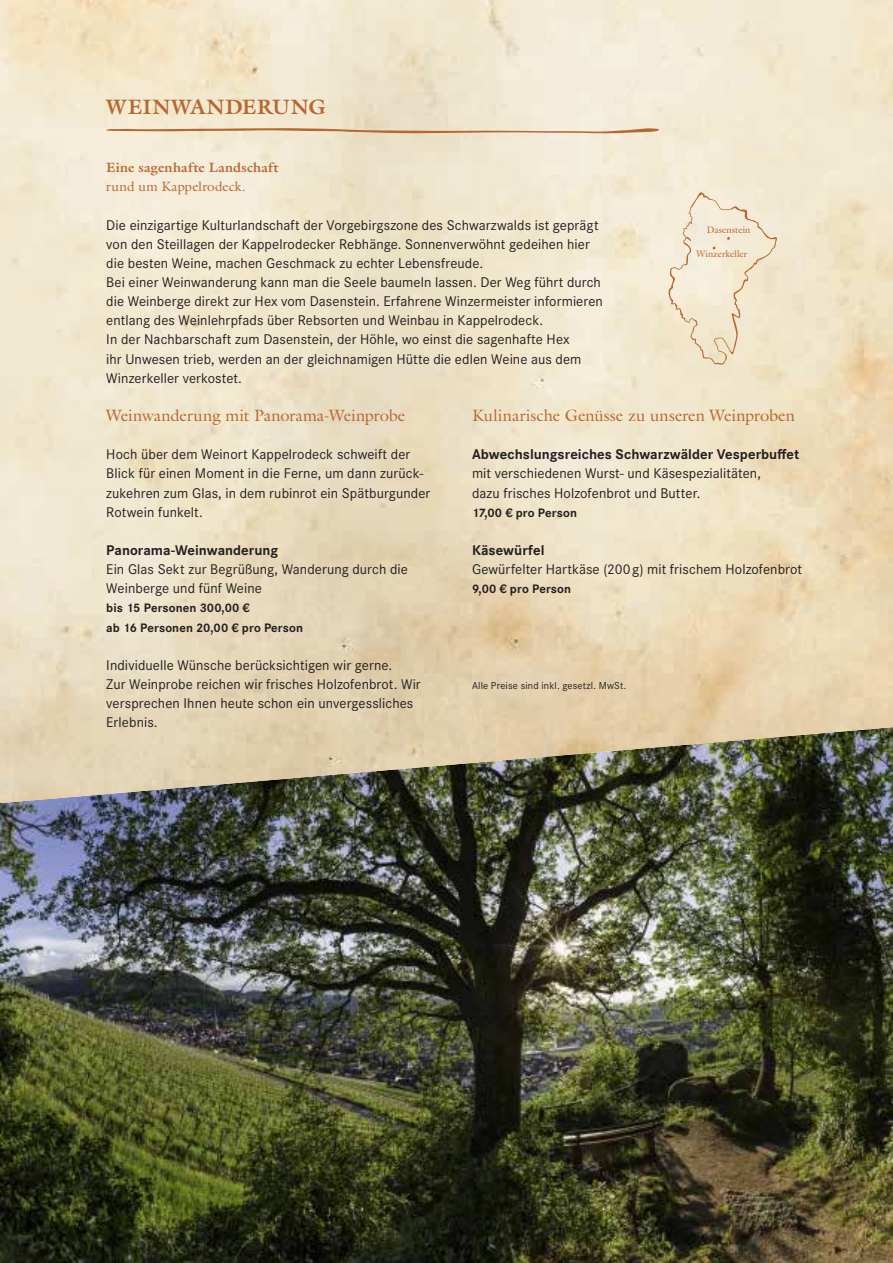
<style>
.page{position:relative;width:893px;height:1263px;background:#fff}
.page>*{position:absolute;margin:0;border:0;box-sizing:border-box;transform-origin:0 0}
.t1{font:700 21px "Galliard";letter-spacing:.01em;color:#b96730}
.t2{font:16.5px "Galliard";letter-spacing:-.005em;color:#b96730}
.t3{font:14.7px/19.2px "Corporate S";letter-spacing:.005em;color:#231f20}
.t4{font:700 14.7px "Corporate S";color:#231f20}
.t5{font:700 13.5px "Galliard";letter-spacing:.01em;color:#b96730}
.t6{font:13.5px "Galliard";letter-spacing:.01em;color:#b96730}
.t7{font:700 12.75px/19.2px "Corporate S";letter-spacing:.01em;color:#231f20}
.t8{font:10.5px "Corporate S";letter-spacing:.02em;color:#231f20}
.t9{font:9.45px "Galliard";color:#b96730}
</style>
<div class="page">
<img style="left:0;top:803px;width:893px;height:460px">
<img style="left:0;top:0;width:893px;height:803px">
<svg style="left:106px;top:128px;width:553px;height:5px;background:#d9b28e"></svg>
<svg style="left:669px;top:192px;width:108px;height:173px;background:#f0e5cd"></svg>
<h1 class="t1" style="left:106px;top:93px;width:221px">WEINWANDERUNG</h1>
<p class="t5" style="left:106px;top:159px;width:174px">Eine sagenhafte Landschaft</p>
<p class="t6" style="left:106px;top:178px;width:141px">rund um Kappelrodeck.</p>
<p class="t3" style="left:106px;top:215px;width:498px">Die einzigartige Kulturlandschaft der Vorgebirgszone des Schwarzwalds ist geprägt von den Steillagen der Kappelrodecker Rebhänge. Sonnenverwöhnt gedeihen hier die besten Weine, machen Geschmack zu echter Lebensfreude.<br>Bei einer Weinwanderung kann man die Seele baumeln lassen. Der Weg führt durch die Weinberge direkt zur Hex vom Dasenstein. Erfahrene Winzermeister informieren entlang des Weinlehrpfads über Rebsorten und Weinbau in Kappelrodeck.<br>In der Nachbarschaft zum Dasenstein, der Höhle, wo einst die sagenhafte Hex<br>ihr Unwesen trieb, werden an der gleichnamigen Hütte die edlen Weine aus dem Winzerkeller verkostet.</p>
<p class="t9" style="left:707px;top:224px;width:45px">Dasenstein</p>
<p class="t9" style="left:696px;top:248px;width:52px">Winzerkeller</p>
<p class="t2" style="left:106px;top:405px;width:301px">Weinwanderung mit Panorama-Weinprobe</p>
<p class="t3" style="left:106px;top:445px;width:326px">Hoch über dem Weinort Kappelrodeck schweift der Blick für einen Moment in die Ferne, um dann zurück&shy;zukehren zum Glas, in dem rubinrot ein Spätburgunder Rotwein funkelt.</p>
<p class="t4" style="left:106px;top:542px;width:173px">Panorama-Weinwanderung</p>
<p class="t3" style="left:106px;top:560px;width:303px">Ein Glas Sekt zur Begrüßung, Wanderung durch die<br>Weinberge und fünf Weine</p>
<p class="t7" style="left:106px;top:599px;width:198px">bis 15 Personen 300,00 €<br>ab 16 Personen 20,00 € pro Person</p>
<p class="t3" style="left:106px;top:655px;width:316px">Individuelle Wünsche berücksichtigen wir gerne.<br>Zur Weinprobe reichen wir frisches Holzofenbrot. Wir versprechen Ihnen heute schon ein unvergessliches Erlebnis.</p>
<p class="t2" style="left:472px;top:405px;width:324px">Kulinarische Genüsse zu unseren Weinproben</p>
<p class="t4" style="left:472px;top:446px;width:329px">Abwechslungsreiches Schwarzwälder Vesperbuffet</p>
<p class="t3" style="left:472px;top:464px;width:290px">mit verschiedenen Wurst- und Käsespezialitäten, dazu frisches Holzofenbrot und Butter.</p>
<p class="t7" style="left:472px;top:503px;width:107px">17,00 € pro Person</p>
<p class="t4" style="left:472px;top:542px;width:74px">Käsewürfel</p>
<p class="t3" style="left:472px;top:560px;width:332px">Gewürfelter Hartkäse (200g) mit frischem Holzofenbrot</p>
<p class="t7" style="left:472px;top:580px;width:101px">9,00 € pro Person</p>
<p class="t8" style="left:472px;top:679px;width:156px">Alle Preise sind inkl. gesetzl. MwSt.</p>
</div>
